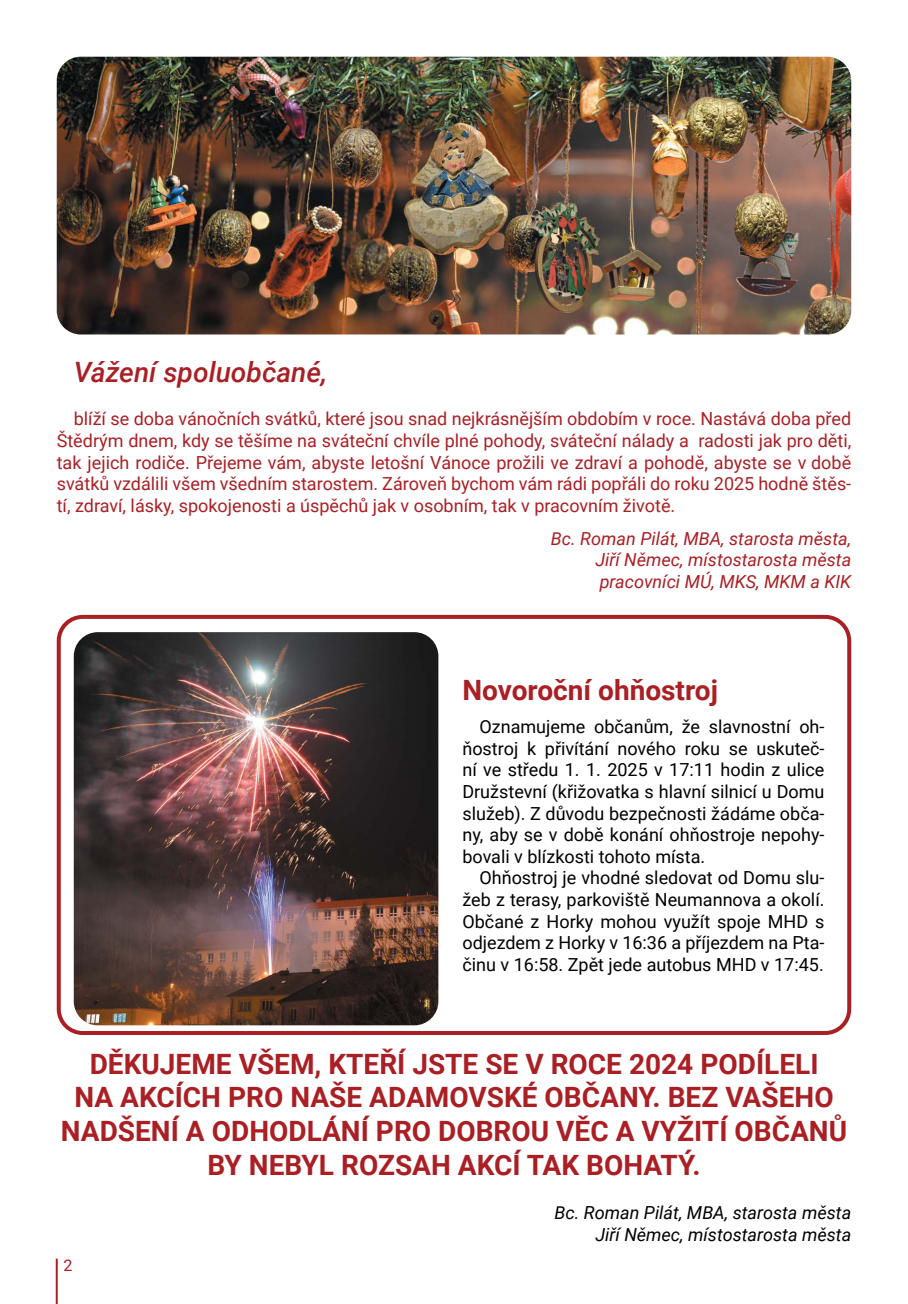
<style>
.page{position:relative;width:908px;height:1304px;background:#fff}
.page>*{position:absolute;margin:0;border:0;box-sizing:border-box;transform-origin:0 0}
.t1{font:700 28px/33.6px "Roboto";color:#aa1f24;text-align:center}
.t2{font:italic 500 28px "Roboto";color:#aa1f24}
.t3{font:18px/21.6px "Roboto";color:#000;text-align:justify}
.t4{font:18px/21.6px "Roboto";color:#aa1f24;text-align:justify}
.t5{font:italic 18px/21.6px "Roboto";color:#aa1f24;text-align:justify}
.t6{font:italic 18px/21.6px "Roboto";color:#000;text-align:right}
.t7{font:16px "Roboto";color:#aa1f24}
</style>
<div class="page">
<hr style="left:56px;top:1259px;width:2px;height:45px;background:#aa1f24">
<img style="left:57px;top:57px;width:793px;height:277px">
<div style="left:57px;top:615px;width:793px;height:420px;border:4px solid #aa1f24;border-radius:24px"></div>
<img style="left:74px;top:632px;width:364px;height:393px">
<h1 class="t2" style="left:74px;top:353px;width:255px">Vážení spoluobčané,</h1>
<p class="t4" style="left:57px;top:407px;width:795px;text-indent:17px">blíží se doba vánočních svátků, které jsou snad nejkrásnějším obdobím v roce. Nastává doba před Štědrým dnem, kdy se těšíme na sváteční chvíle plné pohody, sváteční nálady a radosti jak pro děti, tak jejich rodiče. Přejeme vám, abyste letošní Vánoce prožili ve zdraví a pohodě, abyste se v době svátků vzdálili všem všedním starostem. Zároveň bychom vám rádi popřáli do roku 2025 hodně štěs&shy;tí, zdraví, lásky, spokojenosti a úspěchů jak v osobním, tak v pracovním životě.</p>
<p class="t5" style="left:595px;top:527px;width:257px;text-indent:-44px">Bc. Roman Pilát, MBA, starosta města, Jiří Němec, místostarosta města pracovníci MÚ, MKS, MKM a KIK</p>
<h1 class="t1" style="left:462px;top:672px;width:257px">Novoroční ohňostroj</h1>
<p class="t3" style="left:462px;top:715px;width:363px;text-indent:17px">Oznamujeme občanům, že slavnostní oh&shy;ňostroj k přivítání nového roku se uskuteč&shy;ní ve středu 1. 1. 2025 v 17:11 hodin z ulice Družstevní (křižovatka s hlavní silnicí u Domu služeb). Z důvodu bezpečnosti žádáme obča&shy;ny, aby se v době konání ohňostroje nepohy&shy;bovali v blízkosti tohoto místa.</p>
<p class="t3" style="left:462px;top:866px;width:363px;text-indent:17px">Ohňostroj je vhodné sledovat od Domu slu&shy;žeb z terasy, parkoviště Neumannova a okolí.<br>Občané z Horky mohou využít spoje MHD s odjezdem z Horky v 16:36 a příjezdem na Pta&shy;činu v 16:58. Zpět jede autobus MHD v 17:45.</p>
<h1 class="t1" style="left:61px;top:1046px;width:787px">DĚKUJEME VŠEM, KTEŘÍ JSTE SE V ROCE 2024 PODÍLELI<br>NA AKCÍCH PRO NAŠE ADAMOVSKÉ OBČANY. BEZ VAŠEHO NADŠENÍ A ODHODLÁNÍ PRO DOBROU VĚC A VYŽITÍ OBČANŮ BY NEBYL ROZSAH AKCÍ TAK BOHATÝ.</h1>
<p class="t6" style="left:554px;top:1201px;width:298px">Bc. Roman Pilát, MBA, starosta města<br>Jiří Němec, místostarosta města</p>
<p class="t7" style="left:63px;top:1254px;width:10px">2</p>
</div>
